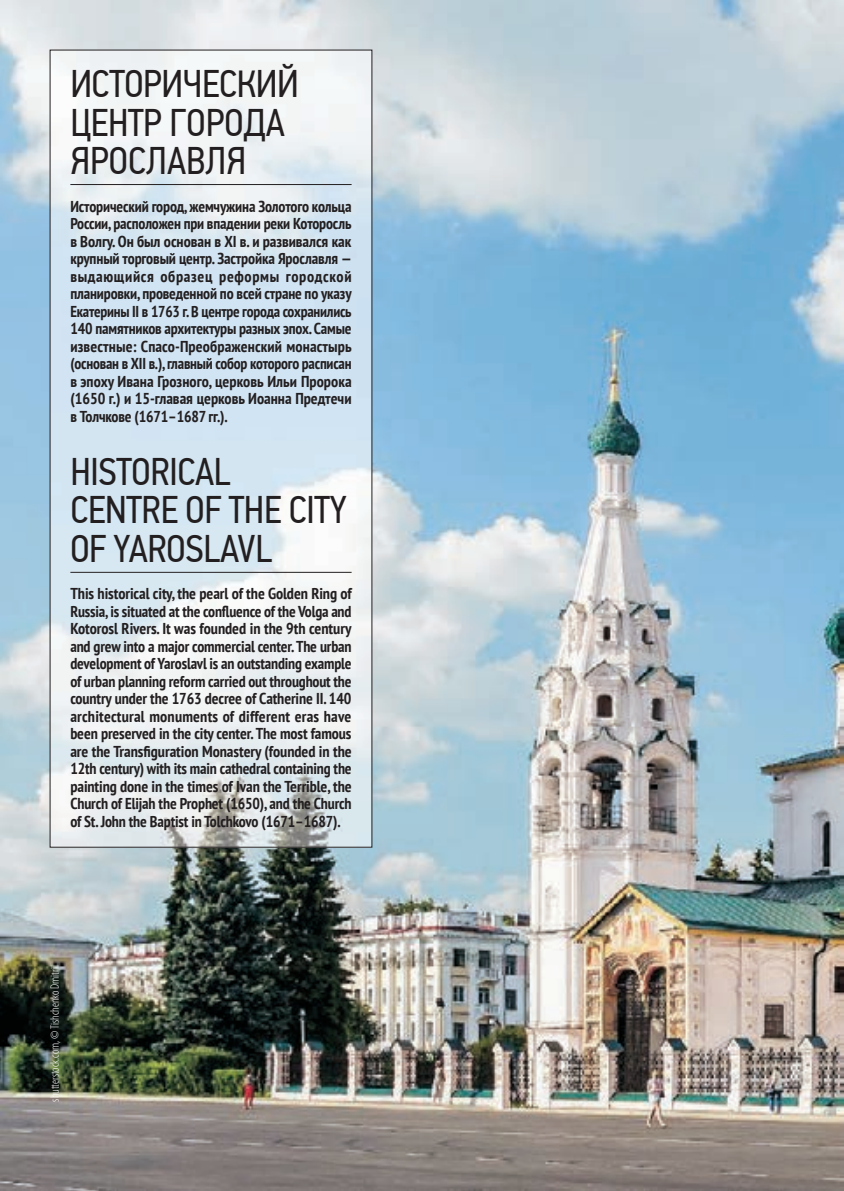
<style>
.page{position:relative;width:844px;height:1191px;background:#fff}
.page>*{position:absolute;margin:0;border:0;box-sizing:border-box;transform-origin:0 0}
.t1{font:38.5px/38.5px "PF Din Text Cond Pro";letter-spacing:-.01em;color:#231f20}
.t2{font:700 condensed 15.75px/17.5px "PT Sans";letter-spacing:-.01em;color:#231f20;text-align:justify}
.t3{font:300 condensed 12.25px "Myriad Pro";color:#fff}
</style>
<div class="page">
<img style="left:0;top:0;width:843px;height:1191px">
<img style="left:52px;top:52px;width:318px;height:793px">
<hr style="left:70px;top:184px;width:281px;height:1px;background:#231f20">
<hr style="left:70px;top:572px;width:281px;height:1px;background:#231f20">
<h1 class="t1" style="left:70px;top:65px;width:230px">ИСТОРИЧЕСКИЙ<br>ЦЕНТР ГОРОДА<br>ЯРОСЛАВЛЯ</h1>
<p class="t2" style="left:70px;top:197px;width:283px">Исторический город, жемчужина Золотого кольца России, расположен при впадении реки Которосль в Волгу. Он был основан в XI в. и развивался как крупный торговый центр. Застройка Ярославля — выдающийся образец реформы городской планировки, проведенной по всей стране по указу Екатерины II в 1763 г. В центре города сохранились 140 памятников архитектуры разных эпох. Самые известные: Спасо-Преображенский монастырь (основан в XII в.), главный собор которого расписан в эпоху Ивана Грозного, церковь Ильи Пророка (1650 г.) и 15-главая церковь Иоанна Предтечи в Толчкове (1671–1687 гг.).</p>
<h1 class="t1" style="left:70px;top:452px;width:278px">HISTORICAL<br>CENTRE OF THE CITY<br>OF YAROSLAVL</h1>
<p class="t2" style="left:70px;top:585px;width:283px">This historical city, the pearl of the Golden Ring of Russia, is situated at the confluence of the Volga and Kotorosl Rivers. It was founded in the 9th century and grew into a major commercial center. The urban development of Yaroslavl is an outstanding example of urban planning reform carried out throughout the country under the 1763 decree of Catherine II. 140 architectural monuments of different eras have been preserved in the city center. The most famous are the Transfiguration Monastery (founded in the 12th century) with its main cathedral containing the painting done in the times of Ivan the Terrible, the Church of Elijah the Prophet (1650), and the Church of St. John the Baptist in Tolchkovo (1671–1687).</p>
<p class="t3" style="left:48px;top:1101px;width:138px;rotate:-90deg">shutterstock.com, © Tishchenko Dmitrii</p>
</div>
